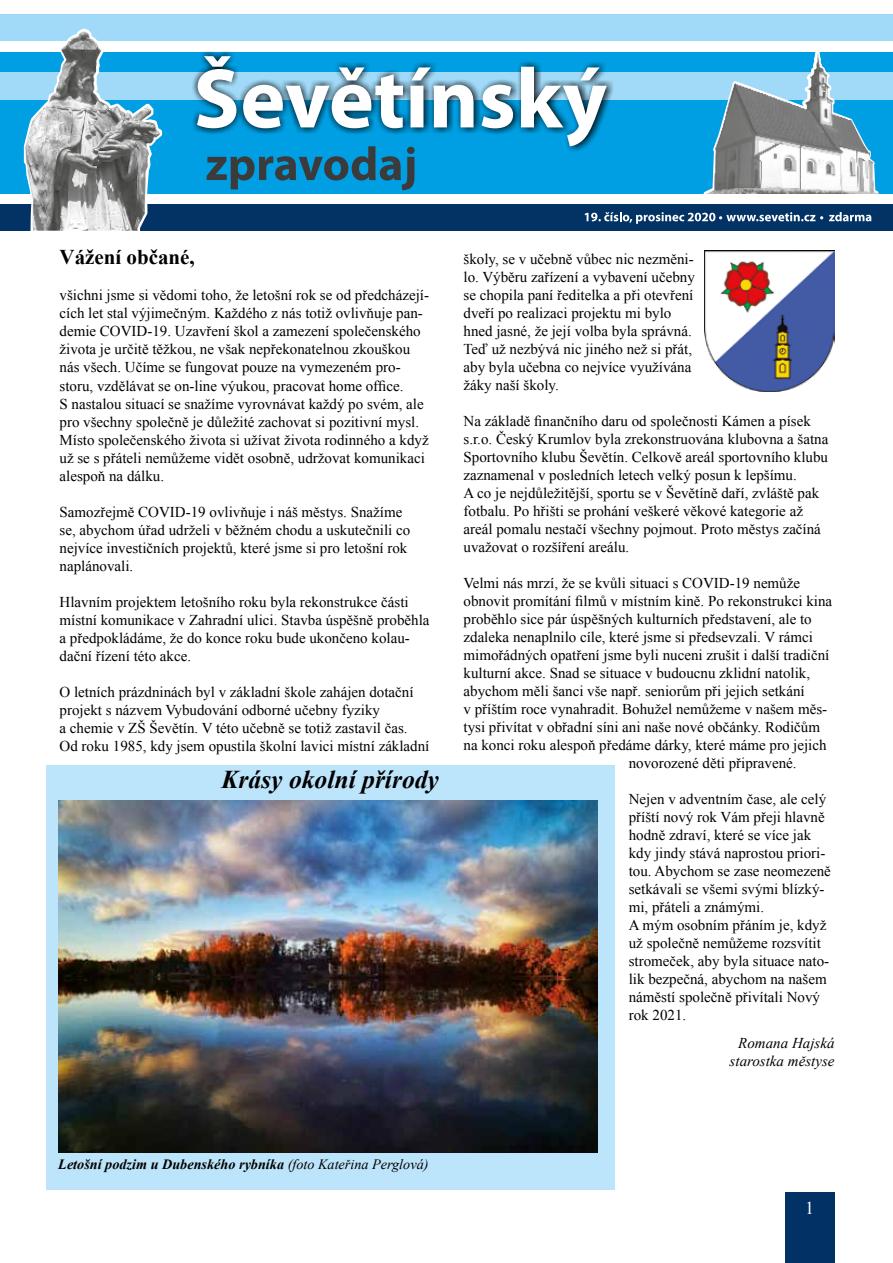
<style>
.page{position:relative;width:893px;height:1263px;background:#fff}
.page>*{position:absolute;margin:0;border:0;box-sizing:border-box;transform-origin:0 0}
.t1{font:italic 700 25.65px "Times New Roman";color:#000}
.t2{font:700 21px "Times New Roman";color:#000}
.t3{font:18px "Times New Roman";color:#fff}
.t4{font:15px/18px "Times New Roman";color:#000}
.t5{font:italic 15px/18px "Times New Roman";color:#000;text-align:center}
.t6{font:italic 700 14.25px "Times New Roman";color:#000}
.s1{font-weight:400}
</style>
<div class="page">
<div style="left:784px;top:1192px;width:50px;height:71px;background:#023265"></div>
<div style="left:0;top:14px;width:893px;height:27px;background:#a1daf8"></div>
<div style="left:0;top:52px;width:893px;height:142px;background:#009fe3"></div>
<div style="left:0;top:73px;width:893px;height:27px;background:#a1daf8"></div>
<img style="left:701px;top:52px;width:176px;height:142px">
<div style="left:0;top:204px;width:893px;height:27px;background:#033265"></div>
<img style="left:191px;top:51px;width:424px;height:80px">
<svg style="left:197px;top:56px;width:410px;height:134px"></svg>
<img style="left:19px;top:28px;width:144px;height:203px">
<svg style="left:829px;top:212px;width:42px;height:9px"></svg>
<svg style="left:585px;top:212px;width:238px;height:12px"></svg>
<img style="left:705px;top:250px;width:130px;height:142px">
<div style="left:46px;top:765px;width:568px;height:424px;background:#bce4fa"></div>
<img style="left:58px;top:801px;width:540px;height:351px">
<h2 class="t2" style="left:60px;top:243px;width:137px">Vážení občané,</h2>
<p class="t4" style="left:60px;top:286px;width:371px">všichni jsme si vědomi toho, že letošní rok se od předcházejí&shy;cích let stal výjimečným. Každého z nás totiž ovlivňuje pan&shy;demie COVID-19. Uzavření škol a zamezení společenského života je určitě těžkou, ne však nepřekonatelnou zkouškou nás všech. Učíme se fungovat pouze na vymezeném pro&shy;storu, vzdělávat se on-line výukou, pracovat home office.<br>S nastalou situací se snažíme vyrovnávat každý po svém, ale pro všechny společně je důležité zachovat si pozitivní mysl.<br>Místo společenského života si užívat života rodinného a když už se s přáteli nemůžeme vidět osobně, udržovat komunikaci alespoň na dálku.</p>
<p class="t4" style="left:60px;top:502px;width:352px">Samozřejmě COVID-19 ovlivňuje i náš městys. Snažíme se, abychom úřad udrželi v běžném chodu a uskutečnili co nejvíce investičních projektů, které jsme si pro letošní rok naplánovali.</p>
<p class="t4" style="left:60px;top:592px;width:371px">Hlavním projektem letošního roku byla rekonstrukce části místní komunikace v Zahradní ulici. Stavba úspěšně proběhla a předpokládáme, že do konce roku bude ukončeno kolau&shy;dační řízení této akce.</p>
<p class="t4" style="left:60px;top:682px;width:371px">O letních prázdninách byl v základní škole zahájen dotační projekt s názvem Vybudování odborné učebny fyziky<br>a chemie v ZŠ Ševětín. V této učebně se totiž zastavil čas.<br>Od roku 1985, kdy jsem opustila školní lavici místní základní</p>
<h1 class="t1" style="left:221px;top:762px;width:219px">Krásy okolní přírody</h1>
<p class="t4" style="left:463px;top:250px;width:233px">školy, se v učebně vůbec nic nezměni&shy;lo. Výběru zařízení a vybavení učebny se chopila paní ředitelka a při otevření dveří po realizaci projektu mi bylo hned jasné, že její volba byla správná.<br>Teď už nezbývá nic jiného než si přát, aby byla učebna co nejvíce využívána žáky naší školy.</p>
<p class="t4" style="left:463px;top:412px;width:366px">Na základě finančního daru od společnosti Kámen a písek s.r.o. Český Krumlov byla zrekonstruována klubovna a šatna Sportovního klubu Ševětín. Celkově areál sportovního klubu zaznamenal v posledních letech velký posun k lepšímu.<br>A co je nejdůležitější, sportu se v Ševětíně daří, zvláště pak fotbalu. Po hřišti se prohání veškeré věkové kategorie až areál pomalu nestačí všechny pojmout. Proto městys začíná uvažovat o rozšíření areálu.</p>
<p class="t4" style="left:463px;top:574px;width:370px">Velmi nás mrzí, že se kvůli situaci s COVID-19 nemůže obnovit promítání filmů v místním kině. Po rekonstrukci kina proběhlo sice pár úspěšných kulturních představení, ale to zdaleka nenaplnilo cíle, které jsme si předsevzali. V rámci mimořádných opatření jsme byli nuceni zrušit i další tradiční kulturní akce. Snad se situace v budoucnu zklidní natolik, abychom měli šanci vše např. seniorům při jejich setkání<br>v příštím roce vynahradit. Bohužel nemůžeme v našem měs&shy;tysi přivítat v obřadní síni ani naše nové občánky. Rodičům na konci roku alespoň předáme dárky, které máme pro jejich</p>
<p class="t4" style="left:629px;top:754px;width:169px">novorozené děti připravené.</p>
<p class="t4" style="left:629px;top:790px;width:204px">Nejen v adventním čase, ale celý příští nový rok Vám přeji hlavně hodně zdraví, které se více jak kdy jindy stává naprostou priori&shy;tou. Abychom se zase neomezeně setkávali se všemi svými blízký&shy;mi, přáteli a známými.<br>A mým osobním přáním je, když už společně nemůžeme rozsvítit stromeček, aby byla situace nato&shy;lik bezpečná, abychom na našem náměstí společně přivítali Nový rok 2021.</p>
<p class="t5" style="left:730px;top:1034px;width:106px">Romana Hajská starostka městyse</p>
<p class="t6" style="left:58px;top:1154px;width:372px">Letošní podzim u Dubenského rybníka <span class="s1">(foto Kateřina Perglová)</span></p>
<p class="t3" style="left:805px;top:1196px;width:10px">1</p>
</div>
